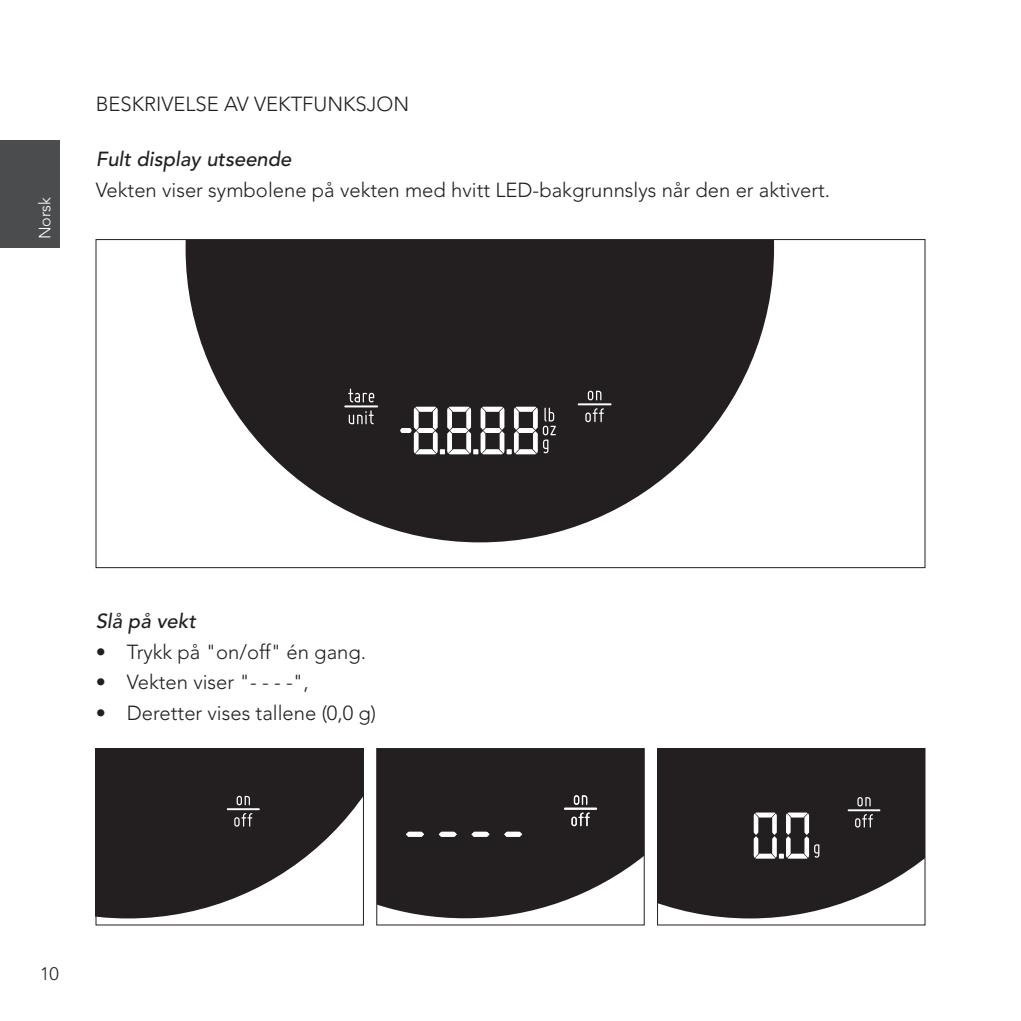
<style>
.page{position:relative;width:1021px;height:1021px;background:#fff}
.page>*{position:absolute;margin:0;border:0;box-sizing:border-box;transform-origin:0 0}
.t1{font:300 20.25px "Avenir LT Std";color:#231f20}
.t2{font:italic 500 20.25px "Avenir LT Std";color:#231f20}
.t3{font:300 18px "Avenir LT Std";color:#231f20}
.t4{font:300 16.2px "Avenir LT Std";color:#fff}
</style>
<div class="page">
<div style="left:0;top:140px;width:59px;height:107px;background:#4b4c4d"></div>
<svg style="left:185px;top:241px;width:589px;height:301px;fill:#231f20"></svg>
<svg style="left:589px;top:391px;width:12px;height:9px"></svg>
<svg style="left:586px;top:408px;width:18px;height:14px"></svg>
<hr style="left:577px;top:403px;width:34px;height:2px;background:#fff">
<svg style="left:348px;top:388px;width:26px;height:14px"></svg>
<svg style="left:349px;top:410px;width:25px;height:14px"></svg>
<hr style="left:344px;top:405px;width:34px;height:2px;background:#fff">
<svg style="left:400px;top:406px;width:156px;height:48px"></svg>
<svg style="left:98px;top:750px;width:264px;height:168px;fill:#231f20"></svg>
<svg style="left:238px;top:796px;width:12px;height:9px"></svg>
<svg style="left:235px;top:813px;width:17px;height:13px"></svg>
<hr style="left:227px;top:808px;width:33px;height:2px;background:#fff">
<div style="left:96px;top:748px;width:268px;height:177px;border:1px solid #231f20"></div>
<svg style="left:378px;top:750px;width:264px;height:168px;fill:#231f20"></svg>
<div style="left:574px;top:795px;width:5px;height:9px;background:#fff;border-radius:3px"></div>
<svg style="left:575px;top:795px;width:12px;height:9px"></svg>
<svg style="left:572px;top:812px;width:17px;height:14px"></svg>
<hr style="left:564px;top:807px;width:33px;height:2px;background:#fff">
<svg style="left:439px;top:831px;width:18px;height:6px"></svg>
<svg style="left:471px;top:831px;width:18px;height:6px"></svg>
<svg style="left:504px;top:831px;width:18px;height:6px"></svg>
<svg style="left:406px;top:831px;width:18px;height:6px"></svg>
<div style="left:376px;top:748px;width:268px;height:177px;border:1px solid #231f20"></div>
<svg style="left:659px;top:750px;width:264px;height:168px;fill:#231f20"></svg>
<svg style="left:858px;top:797px;width:12px;height:9px"></svg>
<svg style="left:856px;top:814px;width:17px;height:13px"></svg>
<hr style="left:847px;top:809px;width:33px;height:2px;background:#fff">
<svg style="left:753px;top:812px;width:66px;height:46px"></svg>
<div style="left:657px;top:748px;width:268px;height:177px;border:1px solid #231f20"></div>
<p class="t4" style="left:35px;top:239px;width:44px;rotate:-90deg">Norsk</p>
<p class="t1" style="left:96px;top:92px;width:315px">BESKRIVELSE AV VEKTFUNKSJON</p>
<p class="t2" style="left:96px;top:147px;width:197px">Fult display utseende</p>
<p class="t1" style="left:96px;top:178px;width:736px">Vekten viser symbolene på vekten med hvitt LED-bakgrunnslys når den er aktivert.</p>
<p class="t2" style="left:96px;top:609px;width:102px">Slå på vekt</p>
<p class="t1" style="left:96px;top:639px;width:272px">• Trykk på "on/off" én gang.</p>
<p class="t1" style="left:96px;top:670px;width:214px">• Vekten viser "- - - -",</p>
<p class="t1" style="left:96px;top:701px;width:282px">• Deretter vises tallene (0,0 g)</p>
<p class="t3" style="left:40px;top:963px;width:20px">10</p>
</div>
